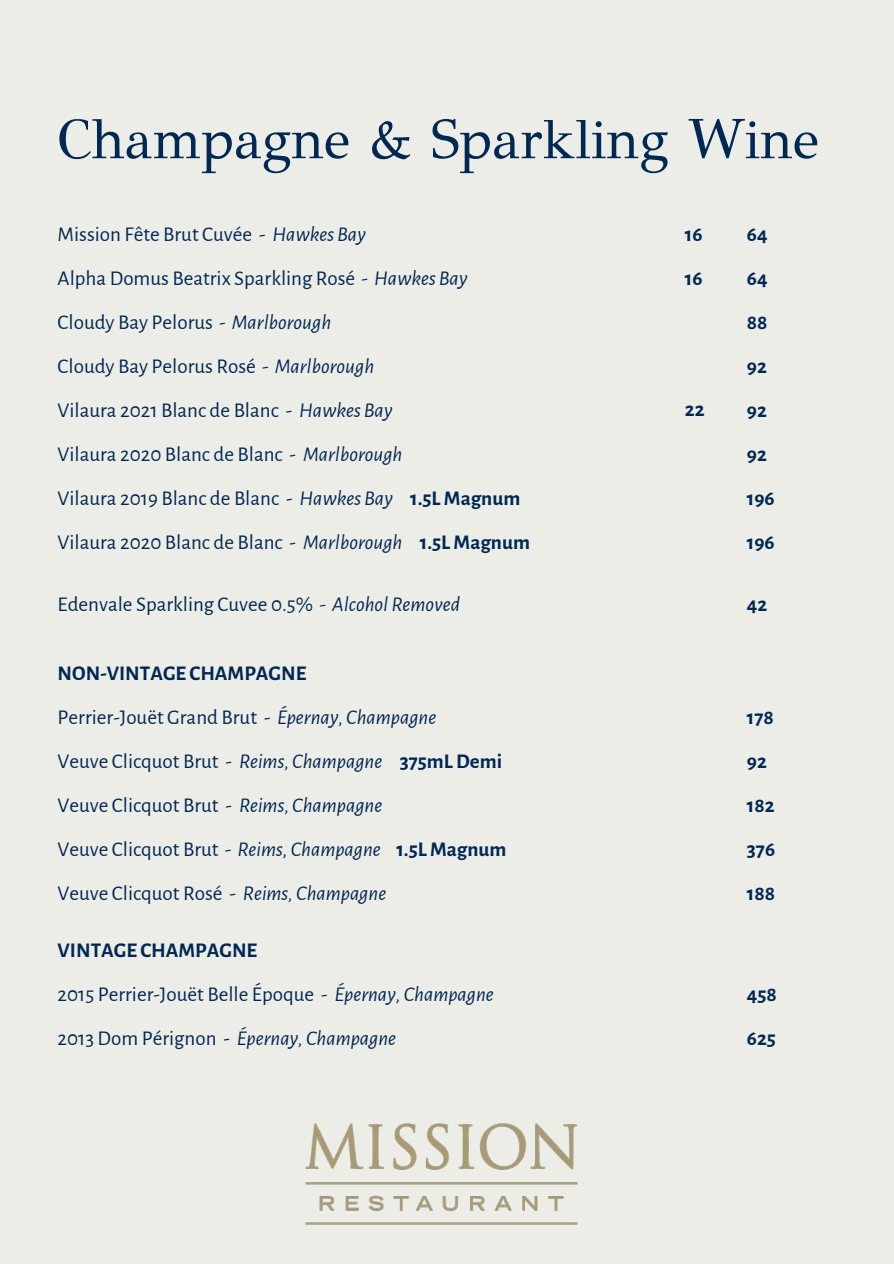
<style>
.page{position:relative;width:894px;height:1264px;background:#fff}
.page>*{position:absolute;margin:0;border:0;box-sizing:border-box;transform-origin:0 0}
.t1{font:55.5px "GFS Didot";color:#002855}
.t2{font:21px/44px "Alegreya Sans";color:#002855}
.t3{font:700 21px/44px "Alegreya Sans";color:#002855}
.s1{font-style:italic}
.s2{font-weight:700}
</style>
<div class="page">
<div style="left:0;top:0;width:893px;height:1263px;background:#ecede6"></div>
<img style="left:305px;top:1123px;width:273px;height:102px">
<h1 class="t1" style="left:58px;top:95px;width:762px">Champagne &amp; Sparkling Wine</h1>
<p class="t2" style="left:58px;top:211px;width:474px">Mission Fête Brut Cuvée - <span class="s1">Hawkes Bay<br></span>Alpha Domus Beatrix Sparkling Rosé <span class="s1">- Hawkes Bay<br></span>Cloudy Bay Pelorus <span class="s1">- Marlborough<br></span>Cloudy Bay Pelorus Rosé <span class="s1">- Marlborough<br></span>Vilaura 2021 Blanc de Blanc - <span class="s1">Hawkes Bay<br></span>Vilaura 2020 Blanc de Blanc - <span class="s1">Marlborough<br></span>Vilaura 2019 Blanc de Blanc - <span class="s1">Hawkes Bay</span> <span class="s2">1.5L Magnum </span>Vilaura 2020 Blanc de Blanc - <span class="s1">Marlborough</span> <span class="s2">1.5L Magnum</span></p>
<p class="t2" style="left:58px;top:581px;width:404px">Edenvale Sparkling Cuvee 0.5% <span class="s1">- Alcohol Removed</span></p>
<p class="t2" style="left:58px;top:650px;width:450px"><span class="s2">NON-VINTAGE CHAMPAGNE<br></span>Perrier-Jouët Grand Brut - <span class="s1">Épernay, Champagne<br></span>Veuve Clicquot Brut - <span class="s1">Reims, Champagne</span> <span class="s2">375mL Demi </span>Veuve Clicquot Brut - <span class="s1">Reims, Champagne<br></span>Veuve Clicquot Brut <span class="s1">- Reims, Champagne</span> <span class="s2">1.5L Magnum </span>Veuve Clicquot Rosé - <span class="s1">Reims, Champagne</span></p>
<p class="t2" style="left:58px;top:927px;width:437px"><span class="s2">VINTAGE CHAMPAGNE<br></span>2015 Perrier-Jouët Belle Époque - <span class="s1">Épernay, Champagne<br></span>2013 Dom Pérignon - <span class="s1">Épernay, Champagne</span></p>
<p class="t3" style="left:684px;top:210px;width:19px">16<br>16</p>
<p class="t3" style="left:684px;top:386px;width:21px">22</p>
<p class="t3" style="left:746px;top:210px;width:29px">64<br>64<br>88<br>92<br>92<br>92<br>196<br>196</p>
<p class="t3" style="left:746px;top:581px;width:22px">42</p>
<p class="t3" style="left:746px;top:694px;width:30px">178<br>92<br>182<br>376<br>188</p>
<p class="t3" style="left:746px;top:970px;width:31px">458<br>625</p>
</div>
